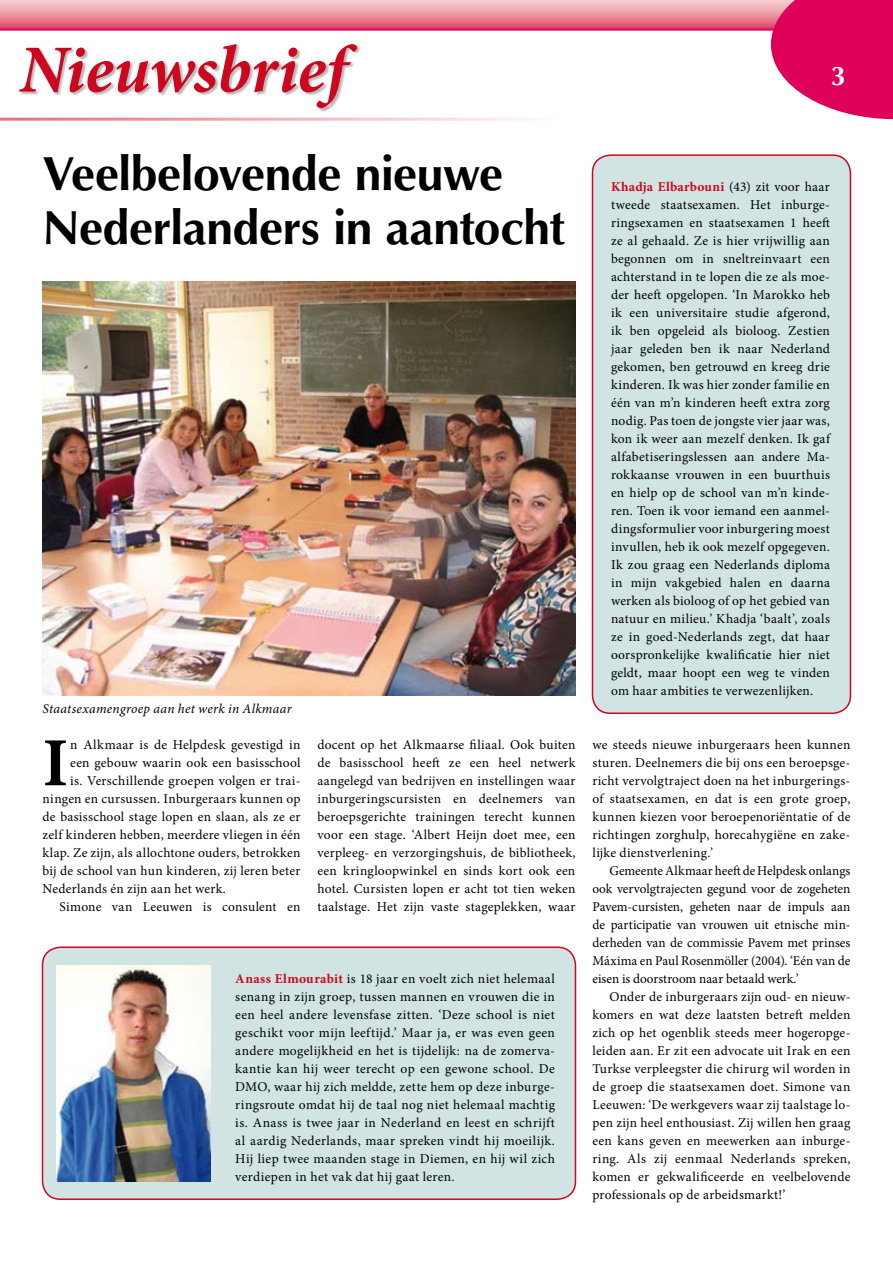
<style>
.page{position:relative;width:893px;height:1263px;background:#fff}
.page>*{position:absolute;margin:0;border:0;box-sizing:border-box;transform-origin:0 0}
.t1{font:700 68.85px "Minion Pro";color:#000}
.t2{font:italic 700 67.5px "Minion Pro";letter-spacing:-.005em;color:#cd071e}
.t3{font:700 48px/54px "Optima LT Std";letter-spacing:-.015em;color:#000}
.t4{font:700 27px "Optima LT Std";color:#fff}
.t5{font:13.5px/18px "Minion Pro";letter-spacing:.015em;color:#000;text-align:justify}
.t6{font:italic 13.5px "Minion Pro";letter-spacing:.02em;color:#000}
.s1{font-weight:700;color:#cd071e}
</style>
<div class="page">
<svg style="left:0;top:0;width:893px;height:44px"></svg>
<div style="left:0;top:44px;width:893px;height:104px;background:#9c9d9f;opacity:.75"></div>
<div style="left:592px;top:155px;width:258px;height:558px;background:#d1e3e3;border-radius:18px"></div>
<div style="left:592px;top:154px;width:259px;height:560px;border:2px solid #cd071e;border-radius:18px"></div>
<img style="left:43px;top:281px;width:532px;height:414px">
<div style="left:43px;top:947px;width:532px;height:252px;background:#d1e3e3;border-radius:18px"></div>
<div style="left:42px;top:946px;width:534px;height:254px;border:2px solid #cd071e;border-radius:18px"></div>
<img style="left:56px;top:965px;width:154px;height:216px">
<h2 class="t2" style="left:20px;top:22px;width:328px">Nieuwsbrief</h2>
<h3 class="t3" style="left:43px;top:148px;width:524px">Veelbelovende nieuwe<br>Nederlanders in aantocht</h3>
<p class="t6" style="left:43px;top:699px;width:251px">Staatsexamengroep aan het werk in Alkmaar</p>
<h3 class="t4" style="left:831px;top:60px;width:17px">3</h3>
<p class="t5" style="left:611px;top:178px;width:220px"><span class="s1">Khadja Elbarbouni</span> (43) zit voor haar tweede staatsexamen. Het inburge&shy;ringsexamen en staatsexamen 1 heeft ze al gehaald. Ze is hier vrijwillig aan begonnen om in sneltreinvaart een achterstand in te lopen die ze als moe&shy;der heeft opgelopen. ‘In Marokko heb ik een universitaire studie afgerond, ik ben opgeleid als bioloog. Zestien jaar geleden ben ik naar Nederland gekomen, ben getrouwd en kreeg drie kinderen. Ik was hier zonder familie en één van m’n kinderen heeft extra zorg nodig. Pas toen de jongste vier jaar was, kon ik weer aan mezelf denken. Ik gaf alfabetiseringslessen aan andere Ma&shy;rokkaanse vrouwen in een buurthuis en hielp op de school van m’n kinde&shy;ren. Toen ik voor iemand een aanmel&shy;dingsformulier voor inburgering moest invullen, heb ik ook mezelf opgegeven.<br>Ik zou graag een Nederlands diploma in mijn vakgebied halen en daarna werken als bioloog of op het gebied van natuur en milieu.’ Khadja ‘baalt’, zoals ze in goed-Nederlands zegt, dat haar oorspronkelijke kwalificatie hier niet geldt, maar hoopt een weg te vinden om haar ambities te verwezenlijken.</p>
<p class="t5" style="left:317px;top:736px;width:259px">docent op het Alkmaarse filiaal. Ook buiten de basisschool heeft ze een heel netwerk aangelegd van bedrijven en instellingen waar inburgeringscursisten en deelnemers van beroepsgerichte trainingen terecht kunnen voor een stage. ‘Albert Heijn doet mee, een verpleeg- en verzorgingshuis, de bibliotheek, een kringloopwinkel en sinds kort ook een hotel. Cursisten lopen er acht tot tien weken taalstage. Het zijn vaste stageplekken, waar</p>
<p class="t5" style="left:592px;top:736px;width:259px">we steeds nieuwe inburgeraars heen kunnen sturen. Deelnemers die bij ons een beroepsge&shy;richt vervolgtraject doen na het inburgerings&shy;of staatsexamen, en dat is een grote groep, kunnen kiezen voor beroepenoriëntatie of de richtingen zorghulp, horecahygiëne en zake&shy;lijke dienstverlening.’</p>
<h1 class="t1" style="left:43px;top:715px;width:28px">I</h1>
<p class="t5" style="left:70px;top:736px;width:232px">n Alkmaar is de Helpdesk gevestigd in</p>
<p class="t5" style="left:70px;top:754px;width:232px">een gebouw waarin ook een basisschool</p>
<p class="t5" style="left:70px;top:772px;width:232px">is. Verschillende groepen volgen er trai-</p>
<p class="t5" style="left:43px;top:790px;width:259px">ningen en cursussen. Inburgeraars kunnen op</p>
<p class="t5" style="left:43px;top:808px;width:259px">de basisschool stage lopen en slaan, als ze er</p>
<p class="t5" style="left:43px;top:826px;width:259px">zelf kinderen hebben, meerdere vliegen in één</p>
<p class="t5" style="left:43px;top:844px;width:259px">klap. Ze zijn, als allochtone ouders, betrokken</p>
<p class="t5" style="left:43px;top:862px;width:259px">bij de school van hun kinderen, zij leren beter</p>
<p class="t5" style="left:43px;top:880px;width:185px">Nederlands én zijn aan het werk.</p>
<p class="t5" style="left:60px;top:898px;width:242px">Simone van Leeuwen is consulent en</p>
<p class="t5" style="left:592px;top:862px;width:259px;text-indent:17px">Gemeente Alkmaar heeft de Helpdesk onlangs ook vervolgtrajecten gegund voor de zogeheten Pavem-cursisten, geheten naar de impuls aan de participatie van vrouwen uit etnische min&shy;derheden van de commissie Pavem met prinses Máxima en Paul Rosenmöller (2004). ‘Eén van de eisen is doorstroom naar betaald werk.’</p>
<p class="t5" style="left:592px;top:988px;width:259px;text-indent:17px">Onder de inburgeraars zijn oud- en nieuw&shy;komers en wat deze laatsten betreft melden zich op het ogenblik steeds meer hogeropge&shy;leiden aan. Er zit een advocate uit Irak en een Turkse verpleegster die chirurg wil worden in de groep die staatsexamen doet. Simone van Leeuwen: ‘De werkgevers waar zij taalstage lo&shy;pen zijn heel enthousiast. Zij willen hen graag een kans geven en meewerken aan inburge&shy;ring. Als zij eenmaal Nederlands spreken, komen er gekwalificeerde en veelbelovende professionals op de arbeidsmarkt!’</p>
<p class="t5" style="left:235px;top:970px;width:321px"><span class="s1">Anass Elmourabit</span> is 18 jaar en voelt zich niet helemaal senang in zijn groep, tussen mannen en vrouwen die in een heel andere levensfase zitten. ‘Deze school is niet geschikt voor mijn leeftijd.’ Maar ja, er was even geen andere mogelijkheid en het is tijdelijk: na de zomerva&shy;kantie kan hij weer terecht op een gewone school. De DMO, waar hij zich meldde, zette hem op deze inburge&shy;ringsroute omdat hij de taal nog niet helemaal machtig is. Anass is twee jaar in Nederland en leest en schrijft al aardig Nederlands, maar spreken vindt hij moeilijk.<br>Hij liep twee maanden stage in Diemen, en hij wil zich verdiepen in het vak dat hij gaat leren.</p>
</div>
